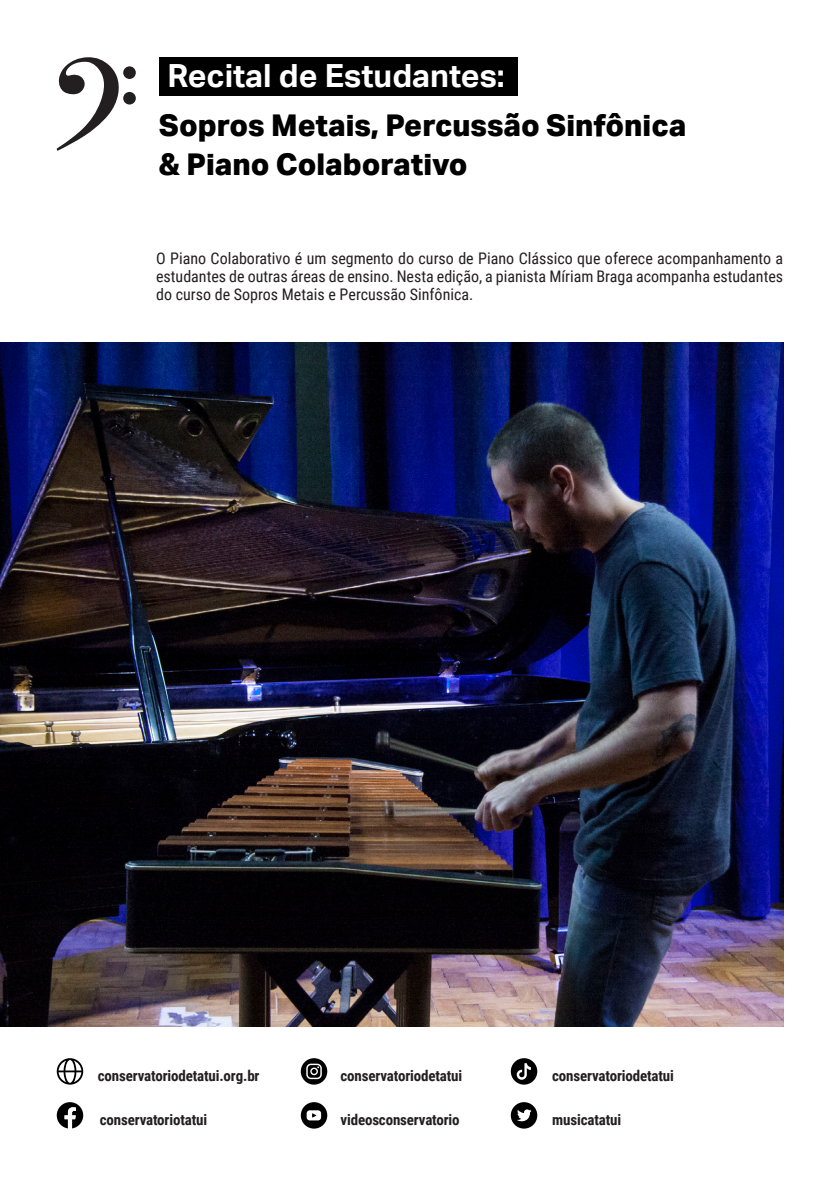
<style>
.page{position:relative;width:840px;height:1191px;background:#fff}
.page>*{position:absolute;margin:0;border:0;box-sizing:border-box;transform-origin:0 0}
.t1{font:700 32px "Aktiv Grotesk";color:#fff}
.t2{font:800 30px/38.8px "Aktiv Grotesk";color:#000001}
.Texto{font:16px/18px "Roboto Condensed";color:#231f20;text-align:justify}
.Texto-2{font:700 15px "Roboto Condensed";letter-spacing:-.01em;color:#231f20}
</style>
<div class="page">
<svg style="left:57px;top:1058px;width:26px;height:26px"></svg>
<svg style="left:57px;top:1102px;width:26px;height:26px"></svg>
<div style="left:510px;top:1102px;width:27px;height:26px;background:#000;border-radius:50%"></div>
<svg style="left:517px;top:1109px;width:14px;height:12px"></svg>
<svg style="left:300px;top:1058px;width:27px;height:26px"></svg>
<svg style="left:306px;top:1063px;width:15px;height:16px"></svg>
<div style="left:300px;top:1102px;width:27px;height:26px;background:#000;border-radius:50%"></div>
<svg style="left:306px;top:1110px;width:15px;height:10px"></svg>
<div style="left:510px;top:1058px;width:27px;height:26px;background:#000;border-radius:50%"></div>
<svg style="left:516px;top:1063px;width:14px;height:16px"></svg>
<svg style="left:57px;top:57px;width:62px;height:94px"></svg>
<div style="left:123px;top:66px;width:13px;height:13px;background:#231f20;border-radius:50%"></div>
<div style="left:123px;top:92px;width:13px;height:12px;background:#231f20;border-radius:50%"></div>
<div style="left:159px;top:57px;width:358px;height:38px;background:#000001"></div>
<img style="left:0;top:342px;width:782px;height:684px">
<p class="t1" style="left:167px;top:58px;width:338px">Recital de Estudantes:</p>
<p class="t2" style="left:159px;top:107px;width:528px">Sopros Metais, Percussão Sinfônica &amp; Piano Colaborativo</p>
<p class="Texto" style="left:156px;top:249px;width:628px">O Piano Colaborativo é um segmento do curso de Piano Clássico que oferece acompanhamento a estudantes de outras áreas de ensino. Nesta edição, a pianista Míriam Braga acompanha estudantes do curso de Sopros Metais e Percussão Sinfônica.</p>
<p class="Texto-2" style="left:98px;top:1065px;width:163px">conservatoriodetatui.org.br</p>
<p class="Texto-2" style="left:340px;top:1065px;width:123px">conservatoriodetatui</p>
<p class="Texto-2" style="left:340px;top:1109px;width:121px">videosconservatorio</p>
<p class="Texto-2" style="left:552px;top:1065px;width:123px">conservatoriodetatui</p>
<p class="Texto-2" style="left:100px;top:1109px;width:109px">conservatoriotatui</p>
<p class="Texto-2" style="left:552px;top:1109px;width:70px">musicatatui</p>
</div>
